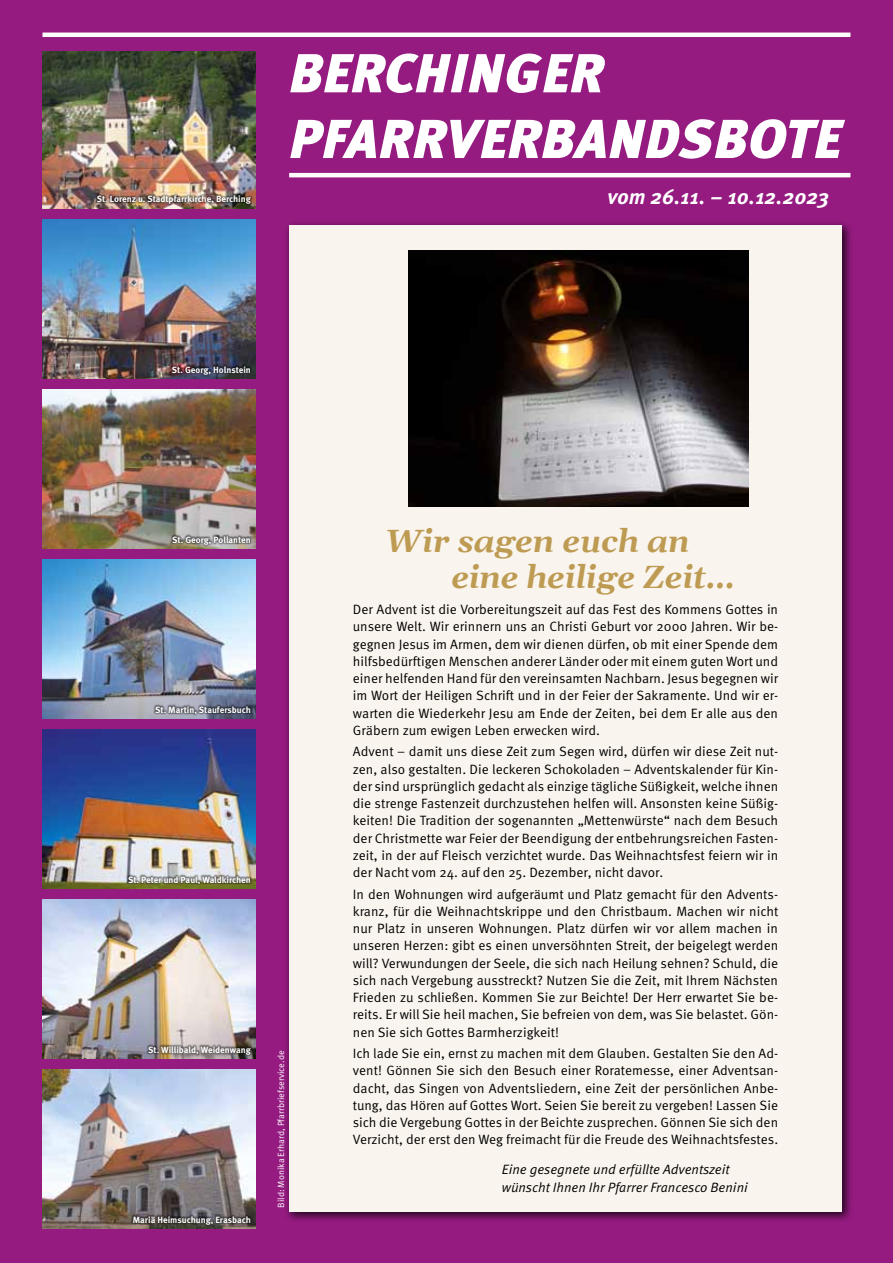
<style>
.page{position:relative;width:893px;height:1263px;background:#951b81}
.page>*{position:absolute;margin:0;border:0;box-sizing:border-box;transform-origin:0 0}
.t1{font:italic 900 54.75px/65.7px "Meta Pro";letter-spacing:.01em;color:#fff}
.t2{font:italic 700 31.5px/36px "Gelasio";letter-spacing:-.01em;color:#be9b53}
.t3{font:italic 700 21px "Meta Pro";letter-spacing:-.005em;color:#fff}
.t4{font:13.5px/17.2px "Meta Pro";color:#000;text-align:justify}
.t5{font:italic 13.5px/17.2px "Meta Pro";color:#000}
.t6{font:700 9px "Meta Pro";color:#fff}
.t7{font:9px "Meta Pro";color:#fff}
</style>
<div class="page">
<div style="left:284px;top:220px;width:569px;height:1003px;background:#000;opacity:.75"></div>
<div style="left:289px;top:225px;width:553px;height:987px;background:#f9f4ed"></div>
<hr style="left:43px;top:33px;width:807px;height:4px;background:#fff">
<hr style="left:289px;top:173px;width:561px;height:4px;background:#fff">
<img style="left:43px;top:219px;width:212px;height:159px">
<img style="left:43px;top:51px;width:212px;height:157px">
<img style="left:43px;top:729px;width:212px;height:160px">
<img style="left:43px;top:389px;width:212px;height:160px">
<img style="left:43px;top:899px;width:212px;height:160px">
<img style="left:43px;top:1069px;width:212px;height:160px">
<img style="left:43px;top:559px;width:212px;height:160px">
<div style="left:169px;top:363px;width:84px;height:14px;background:#000;opacity:.5"></div>
<div style="left:170px;top:533px;width:83px;height:14px;background:#000;opacity:.5"></div>
<div style="left:153px;top:703px;width:100px;height:13px;background:#000;opacity:.5"></div>
<div style="left:126px;top:873px;width:127px;height:13px;background:#000;opacity:.5"></div>
<div style="left:146px;top:1043px;width:107px;height:14px;background:#000;opacity:.5"></div>
<div style="left:130px;top:1214px;width:123px;height:13px;background:#000;opacity:.5"></div>
<div style="left:94px;top:193px;width:159px;height:14px;background:#000;opacity:.5"></div>
<img style="left:408px;top:251px;width:340px;height:255px">
<p class="t6" style="left:97px;top:194px;width:156px">St. Lorenz u. Stadtpfarrkirche, Berching</p>
<h1 class="t1" style="left:289px;top:42px;width:553px">BERCHINGER<br>PFARRVERBANDSBOTE</h1>
<h3 class="t3" style="left:608px;top:184px;width:223px">vom 26.11. – 10.12.2023</h3>
<p class="t6" style="left:172px;top:364px;width:80px">St. Georg, Holnstein</p>
<p class="t6" style="left:172px;top:534px;width:80px">St. Georg, Pollanten</p>
<p class="t6" style="left:155px;top:704px;width:97px">St. Martin, Staufersbuch</p>
<p class="t6" style="left:128px;top:874px;width:124px">St. Peter und Paul, Waldkirchen</p>
<p class="t6" style="left:148px;top:1044px;width:104px">St. Willibald, Weidenwang</p>
<p class="t6" style="left:133px;top:1214px;width:120px">Mariä Heimsuchung, Erasbach</p>
<p class="t7" style="left:275px;top:1208px;width:159px;rotate:-90deg">Bild: Monika Erhard, Pfarrbriefservice.de</p>
<h2 class="t2" style="left:451px;top:521px;width:286px;text-indent:-65px">Wir sagen euch an eine heilige Zeit…</h2>
<p class="t4" style="left:353px;top:601px;width:427px">Der Advent ist die Vorbereitungszeit auf das Fest des Kommens Gottes in unsere Welt. Wir erinnern uns an Christi Geburt vor 2000 Jahren. Wir be&shy;gegnen Jesus im Armen, dem wir dienen dürfen, ob mit einer Spende dem hilfsbedürftigen Menschen anderer Länder oder mit einem guten Wort und einer helfenden Hand für den vereinsamten Nachbarn. Jesus begegnen wir im Wort der Heiligen Schrift und in der Feier der Sakramente. Und wir er&shy;warten die Wiederkehr Jesu am Ende der Zeiten, bei dem Er alle aus den Gräbern zum ewigen Leben erwecken wird.</p>
<p class="t4" style="left:353px;top:743px;width:427px">Advent – damit uns diese Zeit zum Segen wird, dürfen wir diese Zeit nut&shy;zen, also gestalten. Die leckeren Schokoladen – Adventskalender für Kin&shy;der sind ursprünglich gedacht als einzige tägliche Süßigkeit, welche ihnen die strenge Fastenzeit durchzustehen helfen will. Ansonsten keine Süßig&shy;keiten! Die Tradition der sogenannten „Mettenwürste“ nach dem Besuch der Christmette war Feier der Beendigung der entbehrungsreichen Fasten&shy;zeit, in der auf Fleisch verzichtet wurde. Das Weihnachtsfest feiern wir in der Nacht vom 24. auf den 25. Dezember, nicht davor.</p>
<p class="t4" style="left:353px;top:886px;width:427px">In den Wohnungen wird aufgeräumt und Platz gemacht für den Advents&shy;kranz, für die Weihnachtskrippe und den Christbaum. Machen wir nicht nur Platz in unseren Wohnungen. Platz dürfen wir vor allem machen in unseren Herzen: gibt es einen unversöhnten Streit, der beigelegt werden will? Verwundungen der Seele, die sich nach Heilung sehnen? Schuld, die sich nach Vergebung ausstreckt? Nutzen Sie die Zeit, mit Ihrem Nächsten Frieden zu schließen. Kommen Sie zur Beichte! Der Herr erwartet Sie be&shy;reits. Er will Sie heil machen, Sie befreien von dem, was Sie belastet. Gön&shy;nen Sie sich Gottes Barmherzigkeit!</p>
<p class="t4" style="left:353px;top:1045px;width:427px">Ich lade Sie ein, ernst zu machen mit dem Glauben. Gestalten Sie den Ad&shy;vent! Gönnen Sie sich den Besuch einer Roratemesse, einer Adventsan&shy;dacht, das Singen von Adventsliedern, eine Zeit der persönlichen Anbe&shy;tung, das Hören auf Gottes Wort. Seien Sie bereit zu vergeben! Lassen Sie sich die Vergebung Gottes in der Beichte zusprechen. Gönnen Sie sich den Verzicht, der erst den Weg freimacht für die Freude des Weihnachtsfestes.</p>
<p class="t5" style="left:502px;top:1161px;width:248px">Eine gesegnete und erfüllte Adventszeit wünscht Ihnen Ihr Pfarrer Francesco Benini</p>
</div>
